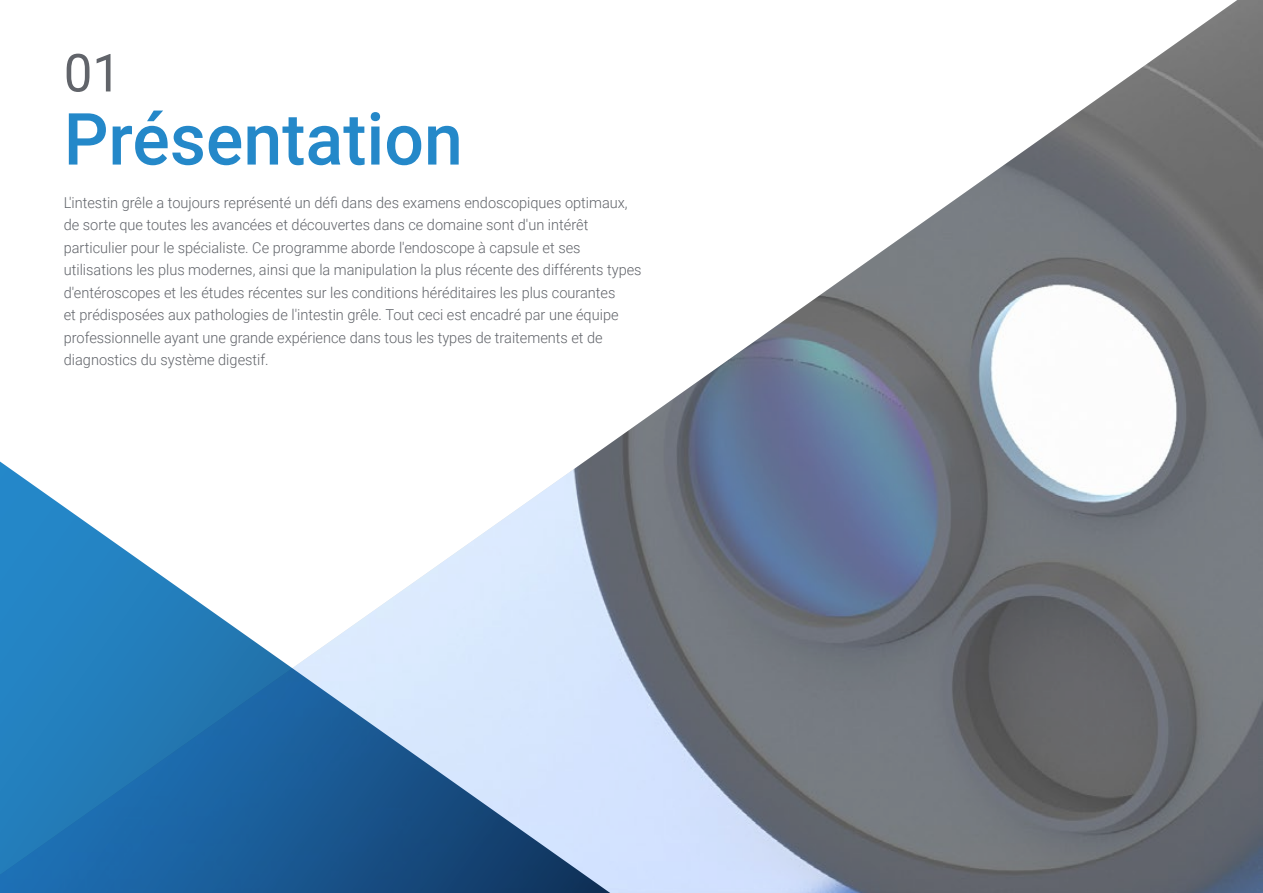
<style>
.page{position:relative;width:1263px;height:893px;background:#fff}
.page>*{position:absolute;margin:0;border:0;box-sizing:border-box;transform-origin:0 0}
.t1{font:500 72px "Roboto";color:#2488c9}
.t2{font:52.5px "Roboto";color:#61646a}
.t3{font:300 15px/22.5px "Roboto";color:#61646a}
</style>
<div class="page">
<img style="left:606px;top:0;width:657px;height:893px">
<svg style="left:0;top:446px;width:640px;height:447px"></svg>
<h2 class="t2" style="left:64px;top:36px;width:59px">01</h2>
<h1 class="t1" style="left:64px;top:89px;width:401px">Présentation</h1>
<p class="t3" style="left:64px;top:190px;width:579px">L'intestin grêle a toujours représenté un défi dans des examens endoscopiques optimaux, de sorte que toutes les avancées et découvertes dans ce domaine sont d'un intérêt particulier pour le spécialiste. Ce programme aborde l'endoscope à capsule et ses utilisations les plus modernes, ainsi que la manipulation la plus récente des différents types d'entéroscopes et les études récentes sur les conditions héréditaires les plus courantes<br>et prédisposées aux pathologies de l'intestin grêle. Tout ceci est encadré par une équipe professionnelle ayant une grande expérience dans tous les types de traitements et de diagnostics du système digestif.</p>
</div>
